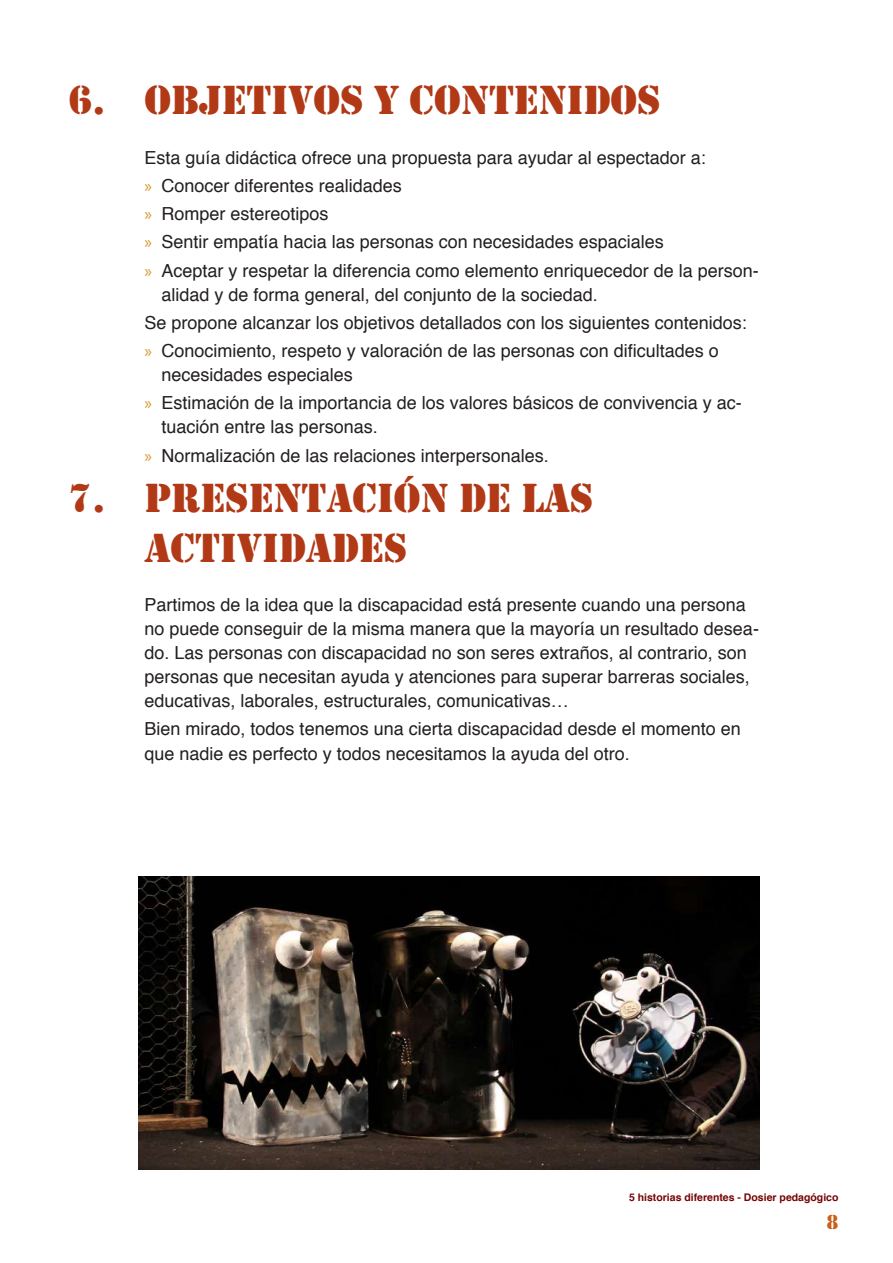
<style>
.page{position:relative;width:893px;height:1263px;background:#fff}
.page>*{position:absolute;margin:0;border:0;box-sizing:border-box;transform-origin:0 0}
.t1{font:42px "Stencil";color:#b13916}
.t2{font:21px "Stencil";color:#c8601c}
.t3{font:18px/28.2px "Helvetica";color:#231f20}
.t4{font:700 10.5px "Helvetica";color:#760405}
.s1{font-family:"Myriad Pro";color:#d7952c}
</style>
<div class="page">
<img style="left:138px;top:876px;width:621px;height:293px">
<h1 class="t1" style="left:68px;top:76px;width:70px">6. OB</h1>
<h1 class="t1" style="left:199px;top:76px;width:237px">JETIVOS Y CONTENIDOS</h1>
<p class="t3" style="left:145px;top:144px;width:616px">Esta guía didáctica ofrece una propuesta para ayudar al espectador a:<br><span class="s1">»</span> Conocer diferentes realidades<br><span class="s1">»</span> Romper estereotipos<br><span class="s1">»</span> Sentir empatía hacia las personas con necesidades espaciales<br><span class="s1">»</span> Aceptar y respetar la diferencia como elemento enriquecedor de la person-</p>
<p class="t3" style="left:145px;top:281px;width:604px;text-indent:17px">alidad y de forma general, del conjunto de la sociedad.<br>Se propone alcanzar los objetivos detallados con los siguientes contenidos: <span class="s1">»</span> Conocimiento, respeto y valoración de las personas con dificultades o</p>
<p class="t3" style="left:145px;top:361px;width:599px;text-indent:17px">necesidades especiales<br><span class="s1">»</span> Estimación de la importancia de los valores básicos de convivencia y ac-</p>
<p class="t3" style="left:145px;top:414px;width:406px;text-indent:17px">tuación entre las personas.<br><span class="s1">»</span> Normalización de las relaciones interpersonales.</p>
<h1 class="t1" style="left:68px;top:474px;width:129px">7. PRESENTACI</h1>
<h1 class="t1" style="left:394px;top:474px;width:152px">ÓNDE LAS</h1>
<h1 class="t1" style="left:68px;top:523px;width:35px">ACTI</h1>
<h1 class="t1" style="left:237px;top:523px;width:51px">VIDADES</h1>
<p class="t3" style="left:145px;top:593px;width:616px;line-height:24px">Partimos de la idea que la discapacidad está presente cuando una persona no puede conseguir de la misma manera que la mayoría un resultado desea&shy;do. Las personas con discapacidad no son seres extraños, al contrario, son personas que necesitan ayuda y atenciones para superar barreras sociales, educativas, laborales, estructurales, comunicativas…</p>
<p class="t3" style="left:145px;top:718px;width:598px;line-height:24px">Bien mirado, todos tenemos una cierta discapacidad desde el momento en que nadie es perfecto y todos necesitamos la ayuda del otro.</p>
<p class="t4" style="left:629px;top:1188px;width:211px">5 historias diferentes - Dosier pedagógico</p>
<p class="t2" style="left:826px;top:1210px;width:14px">8</p>
</div>
